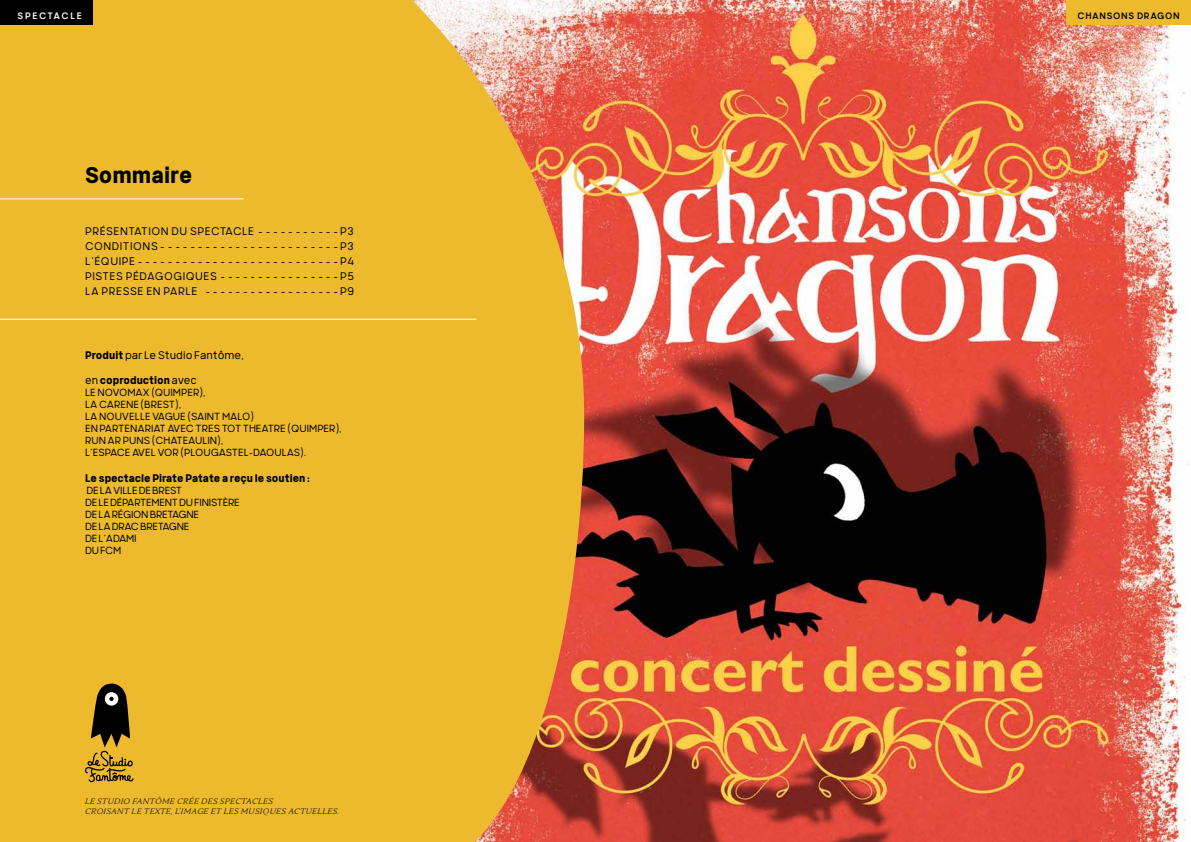
<style>
.page{position:relative;width:1191px;height:842px;background:#fff}
.page>*{position:absolute;margin:0;border:0;box-sizing:border-box;transform-origin:0 0}
.t1{font:700 22px "Mula";color:#000}
.t2{font:300 10.7px/15px "Mula";letter-spacing:.05em;color:#000;text-align:justify}
.t3{font:700 10.7px "Mula";color:#000}
.t4{font:300 10px/12px "Mula";letter-spacing:-.025em;color:#000}
.t5{font:9px "Mula";letter-spacing:.075em;color:#000}
.t6{font:9px "Mula";letter-spacing:.185em;color:#fff}
.t7{font:italic 300 8px/9.6px "Nocturne Serif";letter-spacing:.05em;color:#000}
.s1{font-weight:700}
.s2{font-weight:300}
</style>
<div class="page">
<img style="left:584px;top:0;width:605px;height:842px">
<svg style="left:357px;top:0;width:227px;height:842px;background:#eab03a"></svg>
<div style="left:0;top:0;width:357px;height:842px;background:#edba2d"></div>
<hr style="left:0;top:198px;width:243px;height:1px;background:#fff">
<hr style="left:0;top:319px;width:476px;height:1px;background:#fff">
<svg style="left:85px;top:683px;width:49px;height:99px"></svg>
<div style="left:0;top:0;width:93px;height:25px;background:#000"></div>
<div style="left:1066px;top:0;width:125px;height:25px;background:#edba2d"></div>
<p class="t6" style="left:18px;top:10px;width:66px">SPECTACL E</p>
<h1 class="t1" style="left:85px;top:161px;width:109px">Sommaire</h1>
<p class="t2" style="left:85px;top:223px;width:270px">PRÉSENTATION DU SPECTACLE - - - - - - - - - - P3<br>CONDITIONS - - - - - - - - - - - - - - - - - - - - - - - P3<br>L’ÉQUIPE - - - - - - - - - - - - - - - - - - - - - - - - - - P4<br>PISTES PÉDAGOGIQUES - - - - - - - - - - - - - - - P5<br>LA PRESSE EN PARLE - - - - - - - - - - - - - - - - - P9</p>
<p class="t2" style="left:85px;top:347px;width:160px"><span class="s1">Produit</span> PAR LE STUDIO FANTÔME,</p>
<p class="t3" style="left:85px;top:374px;width:113px"><span class="s2">EN</span> coproduction <span class="s2">AVEC</span></p>
<p class="t4" style="left:85px;top:387px;width:122px">LE NOVOMAX (QUIMPER),<br>LA CARENE</p>
<p class="t4" style="left:141px;top:399px;width:17px">(BREST</p>
<p class="t4" style="left:175px;top:399px;width:8px">),</p>
<p class="t4" style="left:85px;top:411px;width:23px">LA NOU</p>
<p class="t4" style="left:122px;top:411px;width:14px">VELLE</p>
<p class="t4" style="left:152px;top:411px;width:14px">VAGUE</p>
<p class="t4" style="left:187px;top:411px;width:11px">(SAINT</p>
<p class="t4" style="left:222px;top:411px;width:16px">MALO</p>
<p class="t4" style="left:250px;top:411px;width:5px">)</p>
<p class="t4" style="left:85px;top:423px;width:27px">EN PARTENARIAT</p>
<p class="t4" style="left:167px;top:423px;width:35px">AVEC TRES</p>
<p class="t4" style="left:222px;top:423px;width:8px">TOT</p>
<p class="t4" style="left:243px;top:423px;width:20px">THEATRE</p>
<p class="t4" style="left:287px;top:423px;width:56px">(QUIMPER),</p>
<p class="t4" style="left:85px;top:435px;width:8px">RUN</p>
<p class="t4" style="left:108px;top:435px;width:30px">AR PUNS</p>
<p class="t4" style="left:152px;top:435px;width:26px">(CHATEAULIN</p>
<p class="t4" style="left:217px;top:435px;width:8px">),</p>
<p class="t4" style="left:85px;top:447px;width:33px">L’ESPACE</p>
<p class="t4" style="left:132px;top:447px;width:66px">AVEL VOR (PLOUGASTEL-DAOULAS</p>
<p class="t4" style="left:300px;top:447px;width:8px">).</p>
<p class="t3" style="left:85px;top:472px;width:226px">Le spectacle Pirate Patate a reçu le soutien :</p>
<p class="t4" style="left:85px;top:484px;width:156px">DE LA VILLE DE BREST<br>DE LE DÉPARTEMENT DU FINISTÈRE<br>DE LA RÉGION BRETAGNE<br>DE LA DRAC</p>
<p class="t4" style="left:140px;top:520px;width:51px">BRETAGNE</p>
<p class="t4" style="left:85px;top:532px;width:53px">DE L’ADAMI<br>DU FCM</p>
<p class="t7" style="left:85px;top:797px;width:256px">LE STUDIO FANTÔME CRÉE DES SPECTACLES<br>CROISANT LE TEXTE, L’IMAGE ET LES MUSIQUES ACTUELL ES.</p>
<p class="t5" style="left:1077px;top:10px;width:104px">CHANSONS DRAGON</p>
</div>
